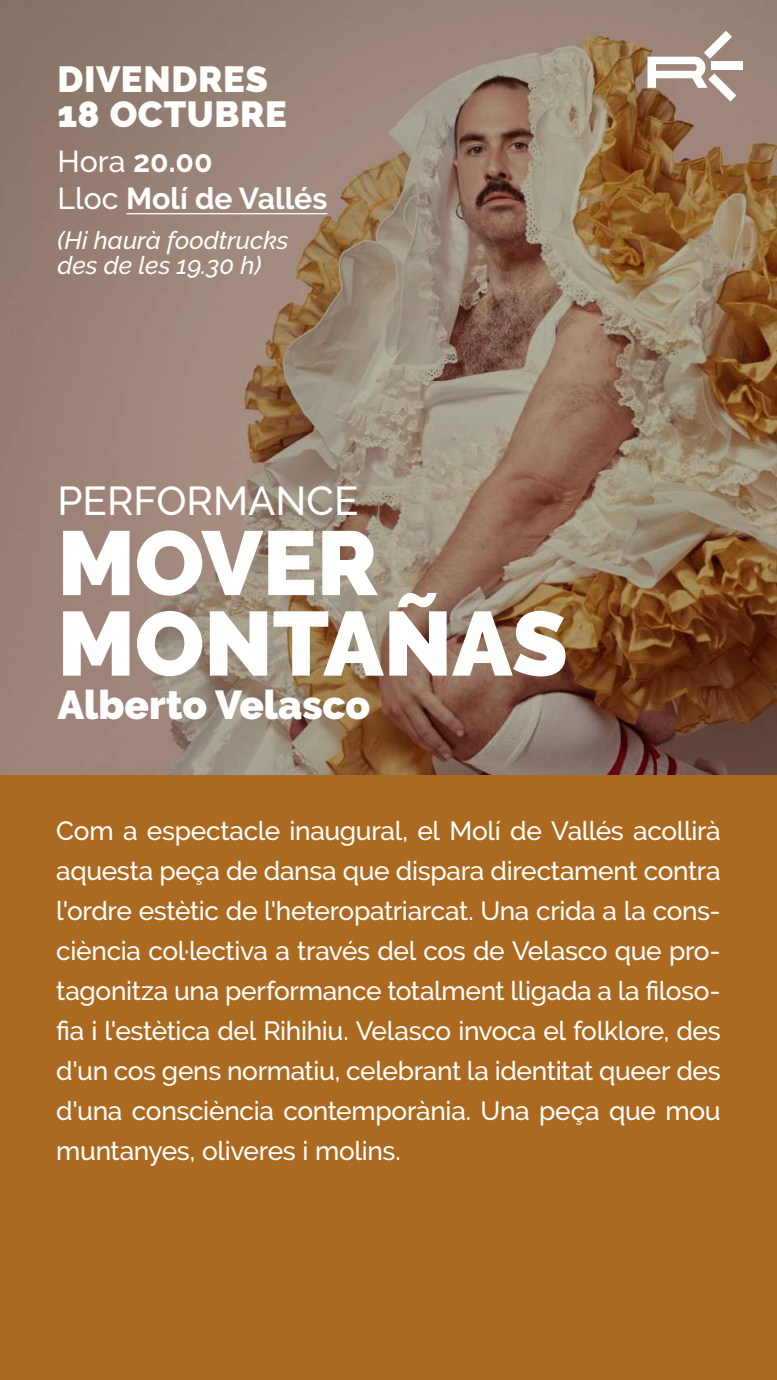
<style>
.page{position:relative;width:777px;height:1380px;background:#fff}
.page>*{position:absolute;margin:0;border:0;box-sizing:border-box;transform-origin:0 0}
.t1{font:900 90.56px/80.5px "Raleway";color:#fff}
.t2{font:900 40.25px "Raleway";color:#fff}
.t3{font:500 40.25px "Raleway";color:#fff}
.t4{font:900 36.25px/35.6px "Raleway";letter-spacing:.02em;color:#fff}
.t5{font:700 30.19px/36.2px "Raleway";color:#fff}
.t6{font:500 26.25px/40px "Raleway";letter-spacing:-.015em;color:#fff;text-align:justify}
.t7{font:italic 500 24.81px/25px "Raleway";color:#fff}
.s1{font-weight:500}
</style>
<div class="page">
<img style="left:0;top:0;width:776px;height:776px">
<div style="left:0;top:776px;width:776px;height:604px;background:#ac6a20"></div>
<hr style="left:126px;top:213px;width:201px;height:1px;background:#fff">
<div style="left:710px;top:62px;width:32px;height:8px;background:#fff"></div>
<svg style="left:647px;top:31px;width:89px;height:71px"></svg>
<p class="t4" style="left:58px;top:61px;width:231px">DIVENDRES<br>18 OCTUBRE</p>
<p class="t5" style="left:58px;top:144px;width:271px"><span class="s1">Hora</span> 20.00<br><span class="s1">Lloc</span> Molí de Vallés</p>
<p class="t7" style="left:58px;top:227px;width:232px">(Hi haurà foodtrucks des de les 19.30 h)</p>
<p class="t3" style="left:58px;top:477px;width:302px">PERFORMANCE</p>
<p class="t1" style="left:58px;top:523px;width:511px">MOVER<br>MONTAÑAS</p>
<p class="t2" style="left:58px;top:681px;width:314px">Alberto Velasco</p>
<p class="t6" style="left:56px;top:810px;width:665px">Com a espectacle inaugural, el Molí de Vallés acollirà aquesta peça de dansa que dispara directament contra l'ordre estètic de l'heteropatriarcat. Una crida a la cons&shy;ciència col·lectiva a través del cos de Velasco que pro&shy;tagonitza una performance totalment lligada a la filoso&shy;fia i l'estètica del Rihihiu. Velasco invoca el folklore, des d'un cos gens normatiu, celebrant la identitat queer des d'una consciència contemporània. Una peça que mou muntanyes, oliveres i molins.</p>
</div>
